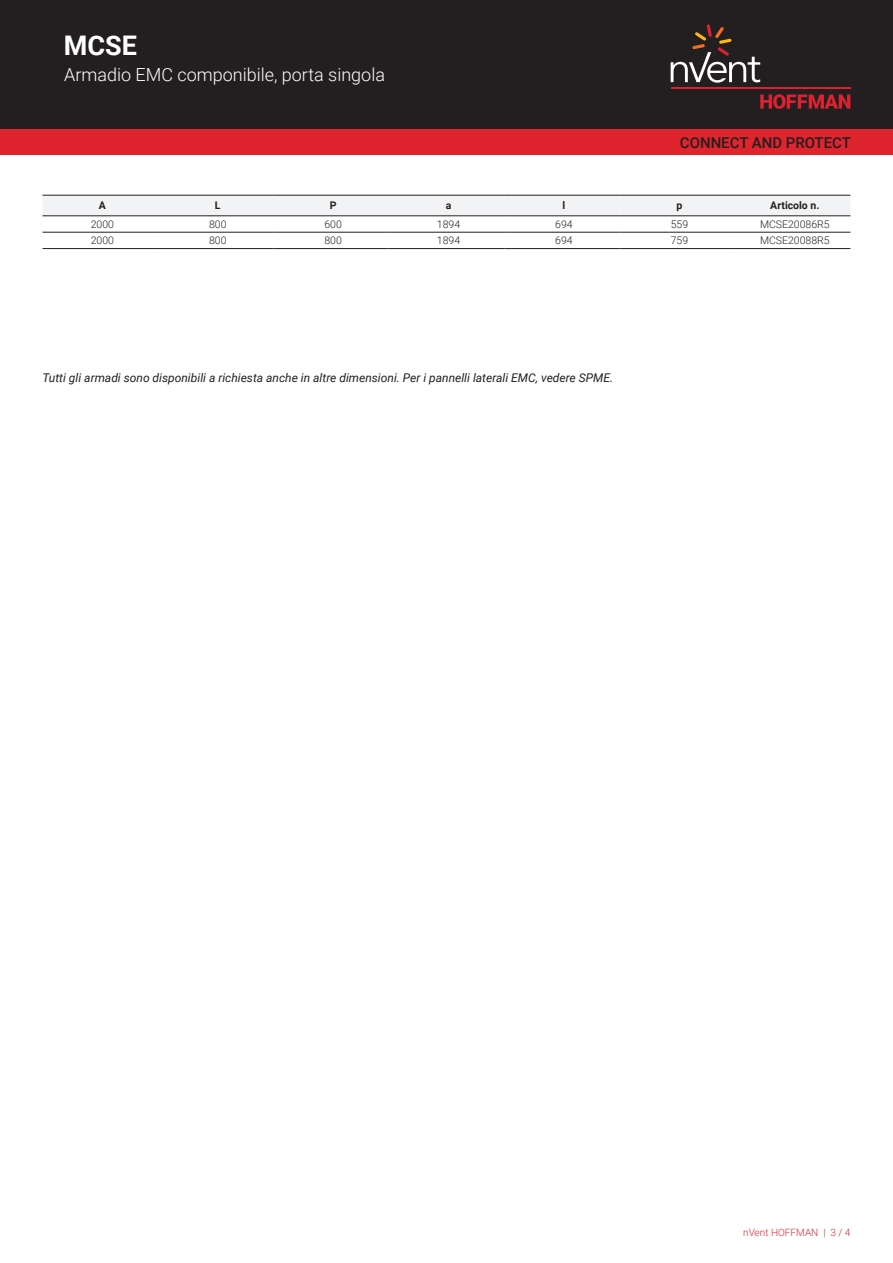
<style>
.page{position:relative;width:893px;height:1263px;background:#fff}
.page>*{position:absolute;margin:0;border:0;box-sizing:border-box;transform-origin:0 0}
.t1{font:700 27px "Roboto";color:#fff}
.t2{font:300 18px "Roboto";color:#fff}
.t3{font:500 15px "Roboto";color:#231f20}
.t4{font:italic 12px "Roboto";color:#231f20}
.t5{font:300 10.5px "Roboto";color:#231f20}
.t6{font:700 10.5px "Roboto";color:#231f20}
.t7{font:300 10.05px "Roboto";color:#de252e}
</style>
<div class="page">
<div style="left:0;top:0;width:893px;height:129px;background:#231f20"></div>
<svg style="left:760px;top:94px;width:90px;height:15px"></svg>
<hr style="left:671px;top:88px;width:179px;height:1px;background:#db2230">
<svg style="left:671px;top:24px;width:89px;height:59px"></svg>
<div style="left:0;top:129px;width:893px;height:26px;background:#de252e"></div>
<div style="left:43px;top:196px;width:807px;height:20px;background:#f2f3f4"></div>
<hr style="left:43px;top:195px;width:115px;height:1px;background:#231f20">
<hr style="left:158px;top:195px;width:115px;height:1px;background:#231f20">
<hr style="left:273px;top:195px;width:116px;height:1px;background:#231f20">
<hr style="left:389px;top:195px;width:115px;height:1px;background:#231f20">
<hr style="left:504px;top:195px;width:116px;height:1px;background:#231f20">
<hr style="left:620px;top:195px;width:115px;height:1px;background:#231f20">
<hr style="left:735px;top:195px;width:115px;height:1px;background:#231f20">
<hr style="left:43px;top:232px;width:115px;height:1px;background:#231f20">
<hr style="left:158px;top:232px;width:115px;height:1px;background:#231f20">
<hr style="left:273px;top:232px;width:116px;height:1px;background:#231f20">
<hr style="left:389px;top:232px;width:115px;height:1px;background:#231f20">
<hr style="left:504px;top:232px;width:116px;height:1px;background:#231f20">
<hr style="left:620px;top:232px;width:115px;height:1px;background:#231f20">
<hr style="left:735px;top:232px;width:115px;height:1px;background:#231f20">
<hr style="left:43px;top:248px;width:115px;height:1px;background:#231f20">
<hr style="left:158px;top:248px;width:115px;height:1px;background:#231f20">
<hr style="left:273px;top:248px;width:116px;height:1px;background:#231f20">
<hr style="left:389px;top:248px;width:115px;height:1px;background:#231f20">
<hr style="left:504px;top:248px;width:116px;height:1px;background:#231f20">
<hr style="left:620px;top:248px;width:115px;height:1px;background:#231f20">
<hr style="left:735px;top:248px;width:115px;height:1px;background:#231f20">
<hr style="left:43px;top:216px;width:115px;height:1px;background:#231f20">
<hr style="left:158px;top:216px;width:115px;height:1px;background:#231f20">
<hr style="left:273px;top:216px;width:116px;height:1px;background:#231f20">
<hr style="left:389px;top:216px;width:115px;height:1px;background:#231f20">
<hr style="left:504px;top:216px;width:116px;height:1px;background:#231f20">
<hr style="left:620px;top:216px;width:115px;height:1px;background:#231f20">
<hr style="left:735px;top:216px;width:115px;height:1px;background:#231f20">
<h1 class="t1" style="left:64px;top:26px;width:75px">MCSE</h1>
<h2 class="t2" style="left:64px;top:62px;width:322px">Armadio EMC componibile, porta singola</h2>
<p class="t3" style="left:680px;top:132px;width:173px">CONNECT AND PROTECT</p>
<p class="t6" style="left:99px;top:198px;width:9px">A</p>
<p class="t6" style="left:215px;top:198px;width:7px">L</p>
<p class="t6" style="left:330px;top:198px;width:8px">P</p>
<p class="t6" style="left:446px;top:198px;width:7px">a</p>
<p class="t6" style="left:563px;top:198px;width:4px">l</p>
<p class="t6" style="left:676px;top:198px;width:7px">p</p>
<p class="t6" style="left:770px;top:198px;width:51px">Articolo n.</p>
<p class="t5" style="left:91px;top:217px;width:25px">2000</p>
<p class="t5" style="left:209px;top:217px;width:19px">800</p>
<p class="t5" style="left:324px;top:217px;width:19px">600</p>
<p class="t5" style="left:437px;top:217px;width:25px">1894</p>
<p class="t5" style="left:555px;top:217px;width:19px">694</p>
<p class="t5" style="left:671px;top:217px;width:19px">559</p>
<p class="t5" style="left:760px;top:217px;width:71px">MCSE20086R5</p>
<p class="t5" style="left:91px;top:233px;width:25px">2000</p>
<p class="t5" style="left:209px;top:233px;width:19px">800</p>
<p class="t5" style="left:324px;top:233px;width:19px">800</p>
<p class="t5" style="left:437px;top:233px;width:25px">1894</p>
<p class="t5" style="left:555px;top:233px;width:19px">694</p>
<p class="t5" style="left:671px;top:233px;width:19px">759</p>
<p class="t5" style="left:760px;top:233px;width:71px">MCSE20088R5</p>
<p class="t4" style="left:43px;top:369px;width:572px">Tutti gli armadi sono disponibili a richiesta anche in altre dimensioni. Per i pannelli laterali EMC, vedere SPME.</p>
<p class="t7" style="left:743px;top:1226px;width:109px">nVent HOFFMAN | 3 / 4</p>
</div>
